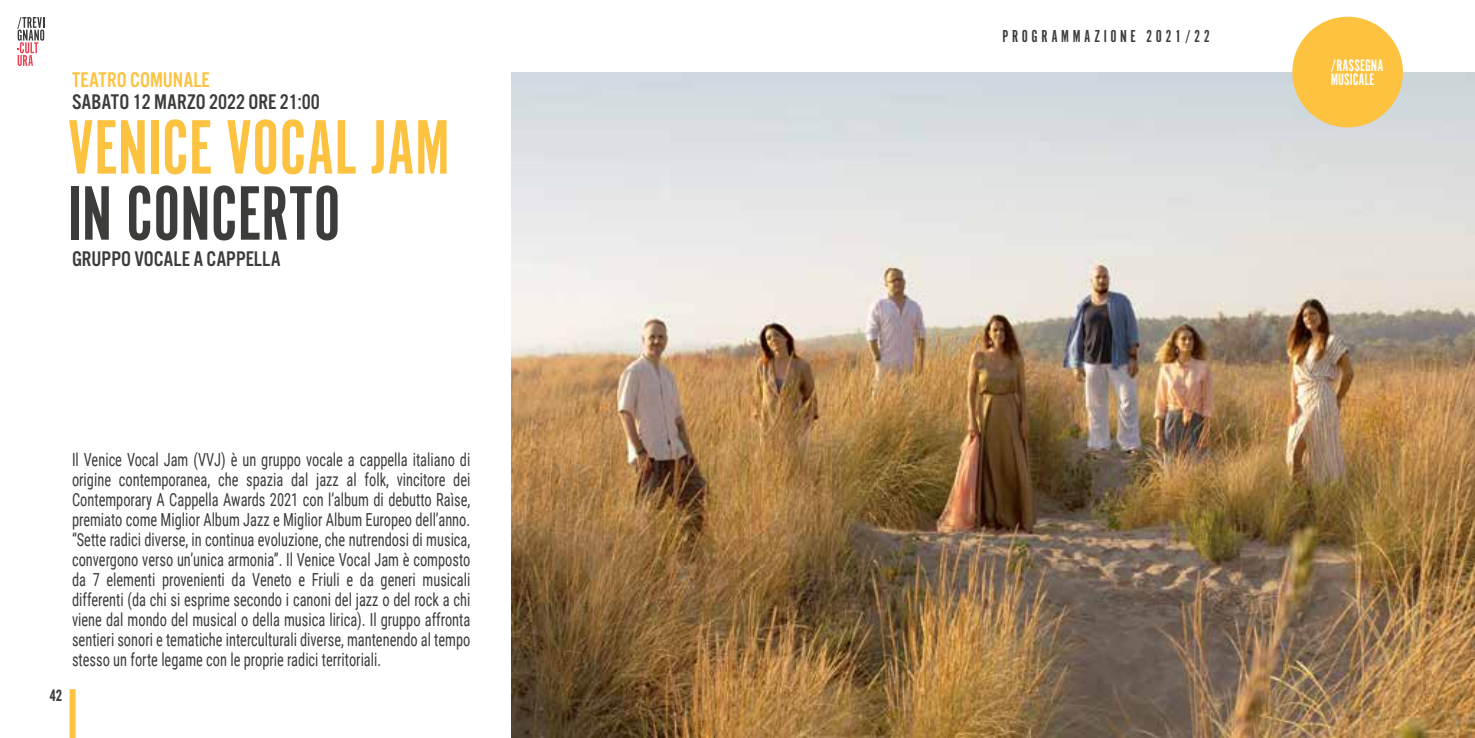
<style>
.page{position:relative;width:1475px;height:738px;background:#fff}
.page>*{position:absolute;margin:0;border:0;box-sizing:border-box;transform-origin:0 0}
.t1{font:80px "Alternate Got No 1 D";color:#fcc240}
.t2{font:80px "Alternate Got No 1 D";color:#3c3c3b}
.t3{font:22px "Alternate Got No 3 D";color:#3c3c3b}
.t4{font:22px "Alternate Got No 3 D";color:#fcc240}
.t5{font:18px/20px "Roboto Condensed";color:#3c3c3b;text-align:justify;scale:.8 1}
.t6{font:18px "Alternate Got No 1 D";letter-spacing:.2em;color:#3c3c3b}
.t7{font:17.2px/14px "Alternate Got No 1 D";color:#fff}
.t8{font:700 16px "Roboto Condensed";color:#3c3c3b;scale:.8 1}
</style>
<div class="page">
<svg style="left:17px;top:17px;width:27px;height:49px"></svg>
<div style="left:70px;top:688px;width:6px;height:49px;background:#fcc240"></div>
<img style="left:511px;top:72px;width:963px;height:665px">
<div style="left:1291px;top:17px;width:111px;height:110px;background:#fcc240;border-radius:50%"></div>
<p class="t4" style="left:72px;top:68px;width:139px">TEATRO COMUNALE</p>
<p class="t3" style="left:72px;top:90px;width:249px">SABATO 12 MARZO 2022 ORE 21:00</p>
<h1 class="t1" style="left:68px;top:105px;width:383px">VENICE VOCAL JAM</h1>
<h1 class="t2" style="left:68px;top:171px;width:274px">IN CONCERTO</h1>
<p class="t3" style="left:72px;top:246px;width:210px">GRUPPO VOCALE A CAPPELLA</p>
<p class="t8" style="left:49px;top:683px;width:18px">42</p>
<p class="t5" style="left:72px;top:448px;width:499px">Il Venice Vocal Jam (VVJ) è un gruppo vocale a cappella italiano di origine contemporanea, che spazia dal jazz al folk, vincitore dei Contemporary A Cappella Awards 2021 con l’album di debutto Raìse, premiato come Miglior Album Jazz e Miglior Album Europeo dell’anno. “Sette radici diverse, in continua evoluzione, che nutrendosi di musica, convergono verso un’unica armonia”. Il Venice Vocal Jam è composto da 7 elementi provenienti da Veneto e Friuli e da generi musicali differenti (da chi si esprime secondo i canoni del jazz o del rock a chi viene dal mondo del musical o della musica lirica). Il gruppo affronta sentieri sonori e tematiche interculturali diverse, mantenendo al tempo stesso un forte legame con le proprie radici territoriali.</p>
<p class="t6" style="left:1002px;top:27px;width:209px">PROGRAMMAZIONE 2021/22</p>
<p class="t7" style="left:1330px;top:58px;width:54px">/RASSEGNA<br>MUSICALE</p>
</div>
